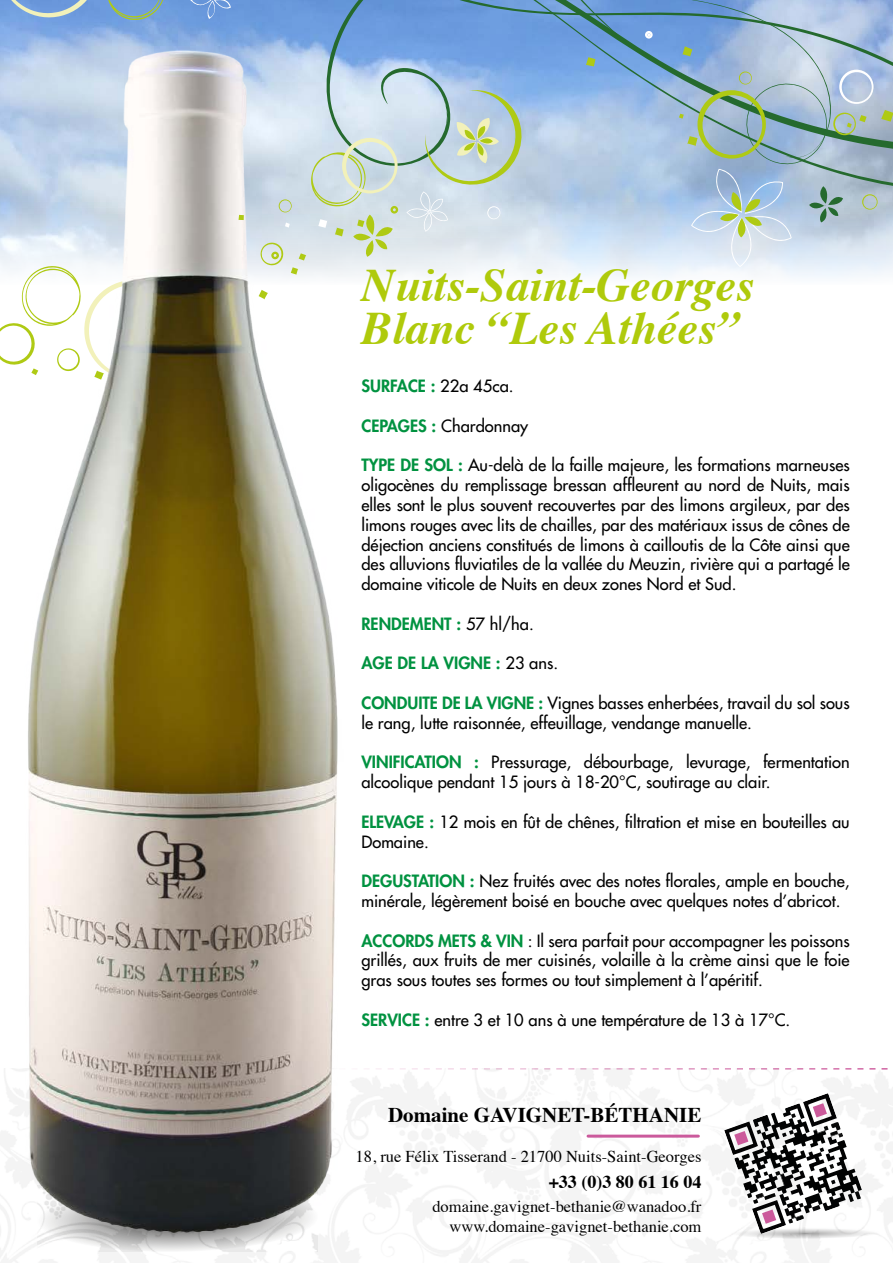
<style>
.page{position:relative;width:893px;height:1263px;background:#fff}
.page>*{position:absolute;margin:0;border:0;box-sizing:border-box;transform-origin:0 0}
.t1{font:italic 700 46.5px/43.5px "Times";color:#afca0b}
.t2{font:700 21px "Times";color:#000}
.t3{font:700 18px "Times";color:#000}
.t4{font:500 16.5px/19.8px "Futura Std";color:#000}
.t5{font:16.5px/19.8px "Times";color:#000;text-align:right}
.t6{font:800 16.5px "Futura Std";color:#009240}
.s1{font-weight:500;color:#000}
.s2{font-weight:800;color:#009240}
</style>
<div class="page">
<img style="left:0;top:1069px;width:893px;height:194px">
<svg style="left:365px;top:1068px;width:523px;height:1px"></svg>
<svg style="left:37px;top:1244px;width:281px;height:8px"></svg>
<img style="left:3px;top:194px;width:351px;height:1050px">
<hr style="left:588px;top:1134px;width:110px;height:3px;background:#cb5a9c">
<svg style="left:724px;top:1093px;width:155px;height:145px"></svg>
<svg style="left:0;top:156px;width:299px;height:38px;background:#cfd7e0"></svg>
<svg style="left:0;top:0;width:299px;height:156px;background:#b9cae2"></svg>
<svg style="left:190px;top:0;width:41px;height:19px"></svg>
<svg style="left:0;top:0;width:167px;height:23px;background:#7da6d3"></svg>
<svg style="left:279px;top:199px;width:13px;height:13px"></svg>
<svg style="left:634px;top:0;width:259px;height:206px;background:#96b5d9"></svg>
<svg style="left:285px;top:222px;width:5px;height:6px"></svg>
<svg style="left:239px;top:215px;width:5px;height:5px"></svg>
<svg style="left:291px;top:267px;width:7px;height:8px"></svg>
<svg style="left:682px;top:46px;width:10px;height:11px"></svg>
<svg style="left:299px;top:0;width:335px;height:261px;background:#acc6de"></svg>
<svg style="left:679px;top:70px;width:214px;height:197px;background:#acc2cb"></svg>
<h1 class="t1" style="left:361px;top:259px;width:394px">Nuits-Saint-Georges<br>Blanc “Les Athées”</h1>
<p class="t6" style="left:361px;top:376px;width:154px">SURFACE : <span class="s1">22a 45ca.</span></p>
<p class="t4" style="left:361px;top:416px;width:168px"><span class="s2">CEPAGES :</span> Chardonnay</p>
<p class="t4" style="left:361px;top:455px;width:490px;text-align:justify"><span class="s2">TYPE DE SOL :</span> Au-delà de la faille majeure, les formations marneuses oligocènes du remplissage bressan affleurent au nord de Nuits, mais elles sont le plus souvent recouvertes par des limons argileux, par des limons rouges avec lits de chailles, par des matériaux issus de cônes de déjection anciens constitués de limons à cailloutis de la Côte ainsi que des alluvions fluviatiles de la vallée du Meuzin, rivière qui a partagé le domaine viticole de Nuits en deux zones Nord et Sud.</p>
<p class="t6" style="left:361px;top:613px;width:174px">RENDEMENT : <span class="s1">57 hl/ha.</span></p>
<p class="t6" style="left:361px;top:653px;width:198px">AGE DE LA VIGNE : <span class="s1">23 ans.</span></p>
<p class="t4" style="left:361px;top:693px;width:490px"><span class="s2">CONDUITE DE LA VIGNE :</span> Vignes basses enherbées, travail du sol sous le rang, lutte raisonnée, effeuillage, vendange manuelle.</p>
<p class="t4" style="left:361px;top:752px;width:490px"><span class="s2">VINIFICATION :</span> Pressurage, débourbage, levurage, fermentation alcoolique pendant 15 jours à 18-20°C, soutirage au clair.</p>
<p class="t4" style="left:361px;top:812px;width:490px"><span class="s2">ELEVAGE :</span> 12 mois en fût de chênes, filtration et mise en bouteilles au<br>Domaine.</p>
<p class="t4" style="left:361px;top:871px;width:490px"><span class="s2">DEGUSTATION :</span> Nez fruités avec des notes florales, ample en bouche, minérale, légèrement boisé en bouche avec quelques notes d’abricot.</p>
<p class="t4" style="left:361px;top:931px;width:490px;text-align:justify"><span class="s2">ACCORDS METS &amp; VIN</span> : Il sera parfait pour accompagner les poissons grillés, aux fruits de mer cuisinés, volaille à la crème ainsi que le foie gras sous toutes ses formes ou tout simplement à l’apéritif.</p>
<p class="t4" style="left:361px;top:1010px;width:430px"><span class="s2">SERVICE :</span> entre 3 et 10 ans à une température de 13 à 17°C.</p>
<p class="t2" style="left:388px;top:1095px;width:315px">Domaine GAVIGNET-BÉTHANIE</p>
<p class="t5" style="left:356px;top:1145px;width:347px">18, rue Félix Tisserand - 21700 Nuits-Saint-Georges</p>
<p class="t3" style="left:549px;top:1164px;width:154px">+33 (0)3 80 61 16 04</p>
<p class="t5" style="left:432px;top:1195px;width:271px">domaine.gavignet-bethanie@wanadoo.fr www.domaine-gavignet-bethanie.com</p>
</div>
